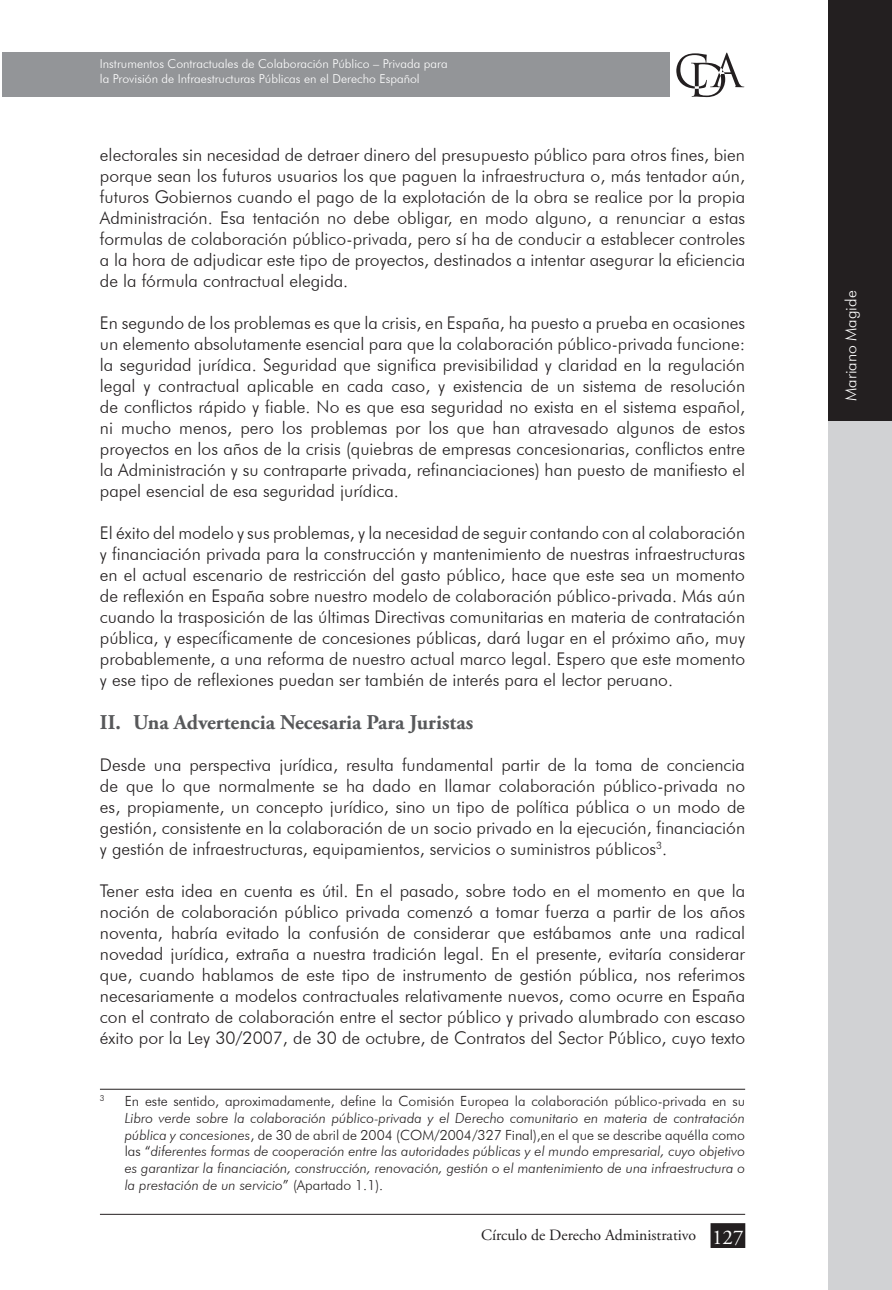
<style>
.page{position:relative;width:892px;height:1290px;background:#fff}
.page>*{position:absolute;margin:0;border:0;box-sizing:border-box;transform-origin:0 0}
.t1{font:700 21px "Adobe Garamond Pro";color:#57585a}
.t2{font:300 17.5px/21px "Futura BT";color:#231f20;text-align:justify}
.t3{font:15.75px "Adobe Garamond Pro";color:#231f20}
.t4{font:300 15.75px "Futura BT";color:#fff}
.t5{font:italic 300 14px/16.8px "Futura BT";color:#231f20;text-align:justify}
.t6{font:300 14px "Futura BT";color:#231f20}
.t7{font:300 12.25px/14.7px "Futura BT";color:#fff}
.t8{font:300 8.22px "Futura BT";color:#231f20}
.s1{font-style:normal}
.s2{font-size:21px;color:#fff}
</style>
<div class="page">
<div style="left:2px;top:52px;width:667px;height:44px;background:#939598"></div>
<svg style="left:676px;top:53px;width:68px;height:44px"></svg>
<hr style="left:100px;top:1214px;width:645px;height:1px;background:#231f20">
<div style="left:711px;top:1224px;width:33px;height:23px;background:#231f20"></div>
<div style="left:710px;top:1223px;width:35px;height:25px;border:2px solid #231f20"></div>
<div style="left:828px;top:62px;width:64px;height:1228px;background:#d1d2d4"></div>
<div style="left:828px;top:0;width:64px;height:421px;background:#231f20"></div>
<hr style="left:100px;top:1088px;width:645px;height:1px;background:#231f20">
<p class="t7" style="left:100px;top:56px;width:349px">Instrumentos Contractuales de Colaboración Público – Privada para la Provisión de Infraestructuras Públicas en el Derecho Español</p>
<p class="t2" style="left:100px;top:144px;width:646px">electorales sin necesidad de detraer dinero del presupuesto público para otros fines, bien porque sean los futuros usuarios los que paguen la infraestructura o, más tentador aún, futuros Gobiernos cuando el pago de la explotación de la obra se realice por la propia Administración. Esa tentación no debe obligar, en modo alguno, a renunciar a estas formulas de colaboración público-privada, pero sí ha de conducir a establecer controles a la hora de adjudicar este tipo de proyectos, destinados a intentar asegurar la eficiencia de la fórmula contractual elegida.</p>
<p class="t2" style="left:100px;top:312px;width:646px">En segundo de los problemas es que la crisis, en España, ha puesto a prueba en ocasiones un elemento absolutamente esencial para que la colaboración público-privada funcione: la seguridad jurídica. Seguridad que significa previsibilidad y claridad en la regulación legal y contractual aplicable en cada caso, y existencia de un sistema de resolución de conflictos rápido y fiable. No es que esa seguridad no exista en el sistema español, ni mucho menos, pero los problemas por los que han atravesado algunos de estos proyectos en los años de la crisis (quiebras de empresas concesionarias, conflictos entre la Administración y su contraparte privada, refinanciaciones) han puesto de manifiesto el papel esencial de esa seguridad jurídica.</p>
<p class="t2" style="left:100px;top:522px;width:646px">El éxito del modelo y sus problemas, y la necesidad de seguir contando con al colaboración y financiación privada para la construcción y mantenimiento de nuestras infraestructuras en el actual escenario de restricción del gasto público, hace que este sea un momento de reflexión en España sobre nuestro modelo de colaboración público-privada. Más aún cuando la trasposición de las últimas Directivas comunitarias en materia de contratación pública, y específicamente de concesiones públicas, dará lugar en el próximo año, muy probablemente, a una reforma de nuestro actual marco legal. Espero que este momento y ese tipo de reflexiones puedan ser también de interés para el lector peruano.</p>
<p class="t1" style="left:100px;top:709px;width:375px">II. Una Advertencia Necesaria Para Juristas</p>
<p class="t2" style="left:100px;top:753px;width:646px">Desde una perspectiva jurídica, resulta fundamental partir de la toma de conciencia de que lo que normalmente se ha dado en llamar colaboración público-privada no es, propiamente, un concepto jurídico, sino un tipo de política pública o un modo de gestión, consistente en la colaboración de un socio privado en la ejecución, financiación y gestión de infraestructuras, equipamientos, servicios o suministros públicos<sup>3</sup>.</p>
<p class="t2" style="left:100px;top:879px;width:646px">Tener esta idea en cuenta es útil. En el pasado, sobre todo en el momento en que la noción de colaboración público privada comenzó a tomar fuerza a partir de los años noventa, habría evitado la confusión de considerar que estábamos ante una radical novedad jurídica, extraña a nuestra tradición legal. En el presente, evitaría considerar que, cuando hablamos de este tipo de instrumento de gestión pública, nos referimos necesariamente a modelos contractuales relativamente nuevos, como ocurre en España con el contrato de colaboración entre el sector público y privado alumbrado con escaso éxito por la Ley 30/2007, de 30 de octubre, de Contratos del Sector Público, cuyo texto</p>
<p class="t8" style="left:100px;top:1093px;width:6px">3</p>
<p class="t6" style="left:125px;top:1092px;width:622px">En este sentido, aproximadamente, define la Comisión Europea la colaboración público-privada en su</p>
<p class="t5" style="left:125px;top:1109px;width:622px">Libro verde sobre la colaboración público-privada y el Derecho comunitario en materia de contratación pública y concesiones<span class="s1">, de 30 de abril de 2004 (COM/2004/327 Final),en el que se describe aquélla como las “</span>diferentes formas de cooperación entre las autoridades públicas y el mundo empresarial, cuyo objetivo es garantizar la financiación, construcción, renovación, gestión o el mantenimiento de una infraestructura o la prestación de un servicio<span class="s1">” (Apartado 1.1).</span></p>
<p class="t3" style="left:481px;top:1226px;width:264px">Círculo de Derecho Administrativo <span class="s2">127</span></p>
<p class="t4" style="left:841px;top:401px;width:112px;rotate:-90deg">Mariano Magide</p>
</div>
